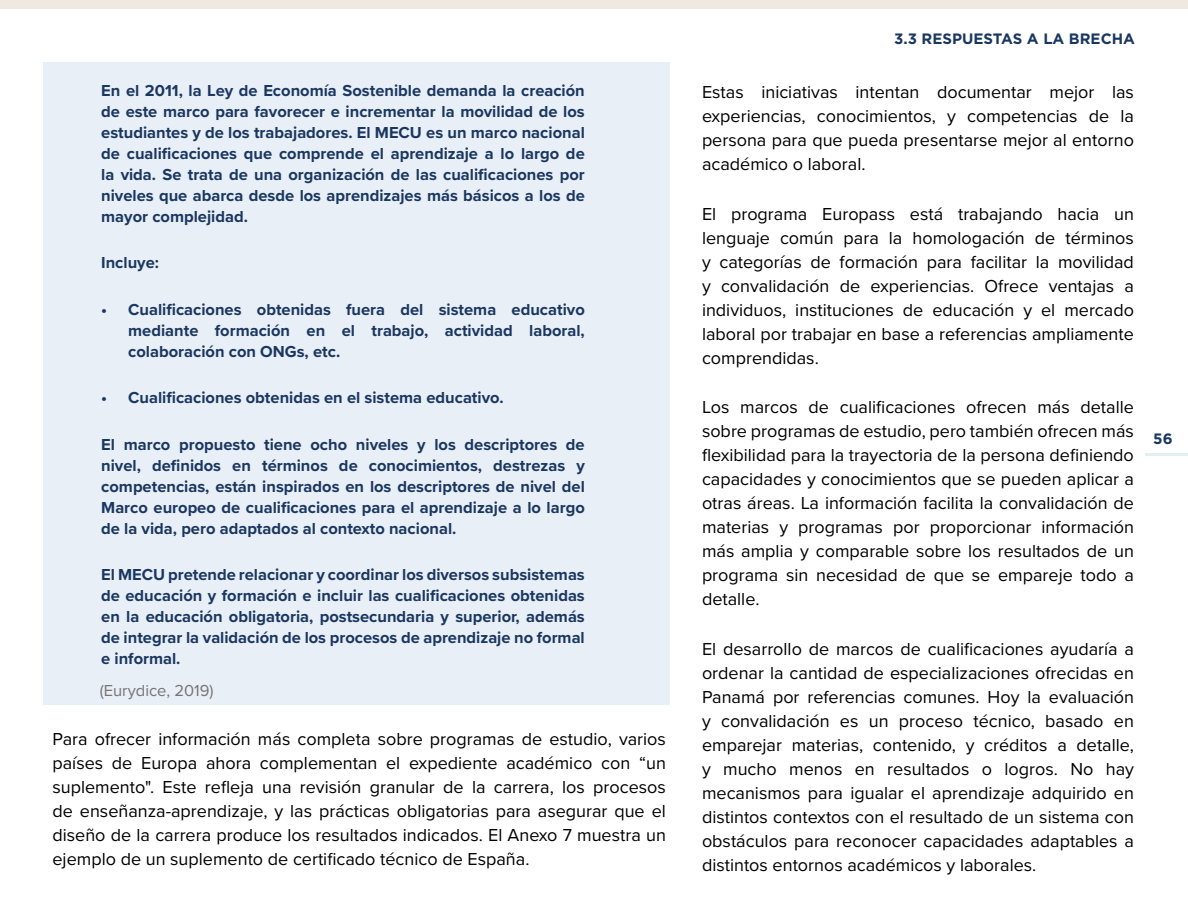
<style>
.page{position:relative;width:1188px;height:918px;background:#fff}
.page>*{position:absolute;margin:0;border:0;box-sizing:border-box;transform-origin:0 0}
.t1{font:18px/24px "Proxima Nova";color:#000;text-align:justify}
.t2{font:700 16.5px/21px "Proxima Nova";color:#1a3761;text-align:justify}
.t3{font:16.5px "Proxima Nova";color:#747475}
.t4{font:700 15px "Gotham";color:#1a3761}
</style>
<div class="page">
<hr style="left:1146px;top:453px;width:42px;height:3px;background:#e2f1ed">
<div style="left:1px;top:0;width:1187px;height:9px;background:#efe9e1"></div>
<div style="left:43px;top:63px;width:627px;height:642px;background:#e9eff6"></div>
<p class="t2" style="left:101px;top:79px;width:485px">En el 2011, la Ley de Economía Sostenible demanda la creación de este marco para favorecer e incrementar la movilidad de los estudiantes y de los trabajadores. El MECU es un marco nacional de cualificaciones que comprende el aprendizaje a lo largo de la vida. Se trata de una organización de las cualificaciones por niveles que abarca desde los aprendizajes más básicos a los de mayor complejidad.</p>
<p class="t2" style="left:101px;top:252px;width:59px">Incluye:</p>
<p class="t2" style="left:128px;top:298px;width:458px;text-indent:-27px">• Cualificaciones obtenidas fuera del sistema educativo mediante formación en el trabajo, actividad laboral, colaboración con ONGs, etc.</p>
<p class="t2" style="left:101px;top:387px;width:404px">• Cualificaciones obtenidas en el sistema educativo.</p>
<p class="t2" style="left:101px;top:433px;width:485px">El marco propuesto tiene ocho niveles y los descriptores de nivel, definidos en términos de conocimientos, destrezas y competencias, están inspirados en los descriptores de nivel del Marco europeo de cualificaciones para el aprendizaje a lo largo de la vida, pero adaptados al contexto nacional.</p>
<p class="t2" style="left:101px;top:564px;width:485px">El MECU pretende relacionar y coordinar los diversos subsistemas de educación y formación e incluir las cualificaciones obtenidas en la educación obligatoria, postsecundaria y superior, además de integrar la validación de los procesos de aprendizaje no formal e informal.</p>
<p class="t3" style="left:100px;top:678px;width:115px">(Eurydice, 2019)</p>
<p class="t1" style="left:52px;top:726px;width:615px">Para ofrecer información más completa sobre programas de estudio, varios países de Europa ahora complementan el expediente académico con “un suplemento". Este refleja una revisión granular de la carrera, los procesos de enseñanza-aprendizaje, y las prácticas obligatorias para asegurar que el diseño de la carrera produce los resultados indicados. El Anexo 7 muestra un ejemplo de un suplemento de certificado técnico de España.</p>
<p class="t4" style="left:894px;top:28px;width:242px">3.3 RESPUESTAS A LA BRECHA</p>
<p class="t1" style="left:702px;top:79px;width:434px">Estas iniciativas intentan documentar mejor las experiencias, conocimientos, y competencias de la persona para que pueda presentarse mejor al entorno académico o laboral.</p>
<p class="t1" style="left:702px;top:201px;width:434px">El programa Europass está trabajando hacia un lenguaje común para la homologación de términos y categorías de formación para facilitar la movilidad y convalidación de experiencias. Ofrece ventajas a individuos, instituciones de educación y el mercado laboral por trabajar en base a referencias ampliamente comprendidas.</p>
<p class="t1" style="left:702px;top:394px;width:434px">Los marcos de cualificaciones ofrecen más detalle sobre programas de estudio, pero también ofrecen más flexibilidad para la trayectoria de la persona definiendo capacidades y conocimientos que se pueden aplicar a otras áreas. La información facilita la convalidación de materias y programas por proporcionar información más amplia y comparable sobre los resultados de un programa sin necesidad de que se empareje todo a detalle.</p>
<p class="t1" style="left:702px;top:636px;width:434px">El desarrollo de marcos de cualificaciones ayudaría a ordenar la cantidad de especializaciones ofrecidas en Panamá por referencias comunes. Hoy la evaluación y convalidación es un proceso técnico, basado en emparejar materias, contenido, y créditos a detalle, y mucho menos en resultados o logros. No hay mecanismos para igualar el aprendizaje adquirido en distintos contextos con el resultado de un sistema con obstáculos para reconocer capacidades adaptables a distintos entornos académicos y laborales.</p>
<p class="t4" style="left:1153px;top:429px;width:21px">56</p>
</div>
